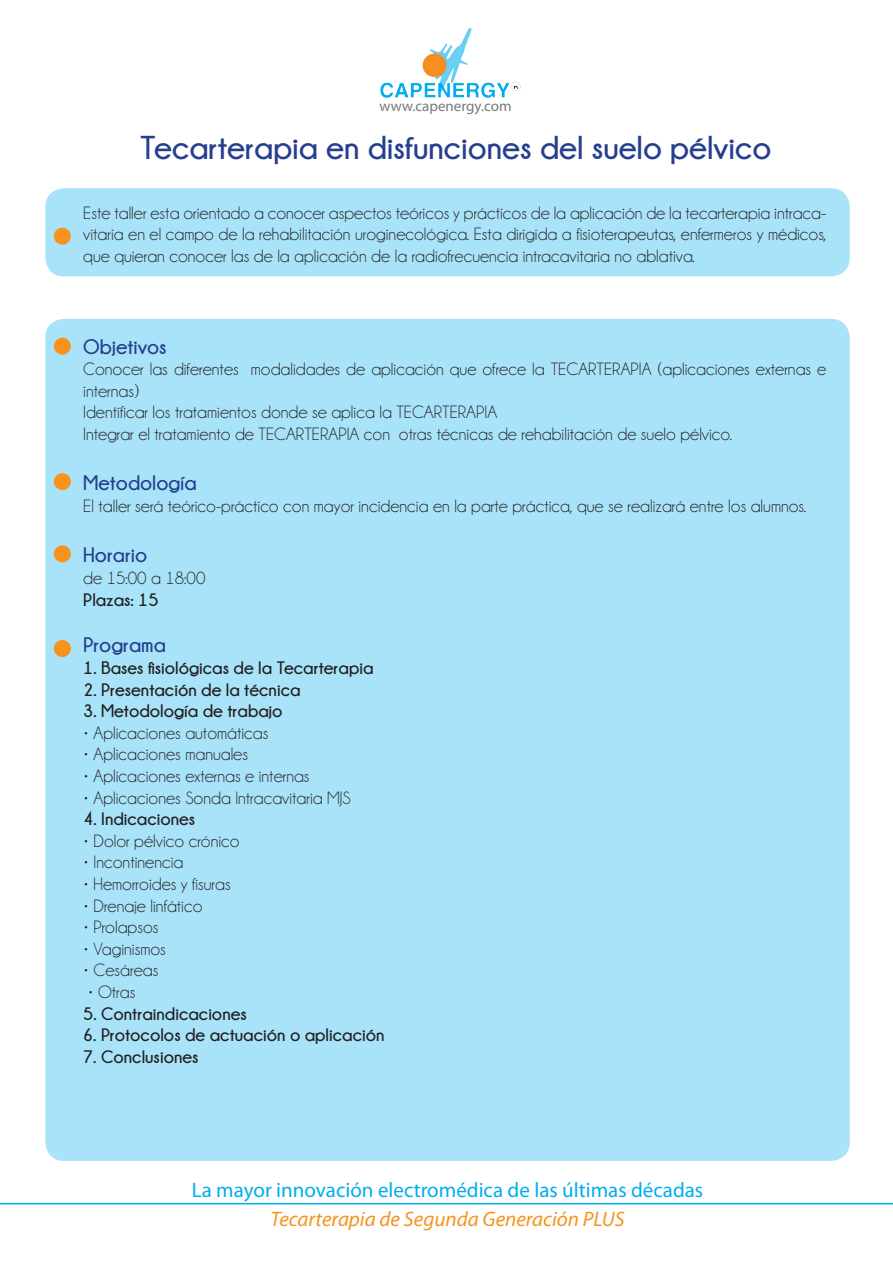
<style>
.page{position:relative;width:893px;height:1263px;background:#fff}
.page>*{position:absolute;margin:0;border:0;box-sizing:border-box;transform-origin:0 0}
.t1{font:700 33px "Champagne&Limousines";color:#253f8e}
.t2{font:21px "Myriad Pro";color:#00aeef}
.t3{font:italic 21px "Myriad Pro";color:#f7931d}
.t4{font:700 21px "Champagne&Limousines";color:#253f8e}
.t5{font:18px/21.6px "Champagne&Limousines";color:#231f20;text-align:justify}
.t6{font:700 18px "Champagne&Limousines";color:#231f20}
.t7{font:15px "Myriad Pro";color:#76787b}
</style>
<div class="page">
<div style="left:46px;top:320px;width:803px;height:840px;background:#a9e3f9;border-radius:18px"></div>
<div style="left:46px;top:189px;width:803px;height:87px;background:#a9e3f9;border-radius:18px"></div>
<div style="left:45px;top:188px;width:805px;height:88px;border:2px solid #00aeef;border-radius:18px"></div>
<img style="left:380px;top:28px;width:130px;height:70px">
<svg style="left:511px;top:82px;width:9px;height:9px"></svg>
<hr style="left:0;top:1203px;width:893px;height:1px;background:#00aeef">
<div style="left:55px;top:338px;width:15px;height:16px;background:#f7931d;border-radius:50%"></div>
<div style="left:54px;top:338px;width:17px;height:17px;border:2px solid #f7931d;border-radius:50%"></div>
<div style="left:55px;top:228px;width:15px;height:16px;background:#f7931d;border-radius:50%"></div>
<div style="left:54px;top:228px;width:17px;height:17px;border:2px solid #f7931d;border-radius:50%"></div>
<div style="left:55px;top:474px;width:15px;height:15px;background:#f7931d;border-radius:50%"></div>
<div style="left:54px;top:473px;width:17px;height:17px;border:2px solid #f7931d;border-radius:50%"></div>
<div style="left:55px;top:546px;width:15px;height:16px;background:#f7931d;border-radius:50%"></div>
<div style="left:54px;top:545px;width:17px;height:17px;border:2px solid #f7931d;border-radius:50%"></div>
<div style="left:55px;top:641px;width:15px;height:15px;background:#f7931d;border-radius:50%"></div>
<div style="left:54px;top:640px;width:17px;height:17px;border:2px solid #f7931d;border-radius:50%"></div>
<p class="t7" style="left:380px;top:97px;width:133px">www.capenergy.com</p>
<h1 class="t1" style="left:141px;top:129px;width:632px">Tecarterapia en disfunciones del suelo pélvico</h1>
<p class="t5" style="left:83px;top:202px;width:745px">Este taller esta orientado a conocer aspectos teóricos y prácticos de la aplicación de la tecarterapia intraca&shy;vitaria en el campo de la rehabilitación uroginecológica. Esta dirigida a fisioterapeutas, enfermeros y médicos, que quieran conocer las de la aplicación de la radiofrecuencia intracavitaria no ablativa.</p>
<p class="t4" style="left:83px;top:335px;width:85px">Objetivos</p>
<p class="t5" style="left:83px;top:358px;width:745px;text-align:left">Conocer las diferentes modalidades de aplicación que ofrece la TECARTERAPIA (aplicaciones externas e internas)<br>Identificar los tratamientos donde se aplica la TECARTERAPIA<br>Integrar el tratamiento de TECARTERAPIA con otras técnicas de rehabilitación de suelo pélvico.</p>
<p class="t4" style="left:83px;top:471px;width:115px">Metodología</p>
<p class="t5" style="left:83px;top:495px;width:724px">El taller será teórico-práctico con mayor incidencia en la parte práctica, que se realizará entre los alumnos.</p>
<p class="t4" style="left:83px;top:543px;width:66px">Horario</p>
<p class="t5" style="left:83px;top:567px;width:124px">de 15:00 a 18:00</p>
<p class="t6" style="left:83px;top:589px;width:77px">Plazas: 15</p>
<p class="t4" style="left:83px;top:633px;width:84px">Programa</p>
<p class="t6" style="left:83px;top:658px;width:292px">1. Bases fisiológicas de la Tecarterapia</p>
<p class="t6" style="left:83px;top:679px;width:219px">2. Presentación de la técnica</p>
<p class="t6" style="left:83px;top:701px;width:201px">3. Metodología de trabajo</p>
<p class="t5" style="left:83px;top:722px;width:187px">• Aplicaciones automáticas</p>
<p class="t5" style="left:83px;top:744px;width:166px">• Aplicaciones manuales</p>
<p class="t5" style="left:83px;top:765px;width:228px">• Aplicaciones externas e internas</p>
<p class="t5" style="left:83px;top:787px;width:269px">• Aplicaciones Sonda Intracavitaria MJS</p>
<p class="t6" style="left:83px;top:809px;width:114px">4. Indicaciones</p>
<p class="t5" style="left:83px;top:830px;width:158px">• Dolor pélvico crónico</p>
<p class="t5" style="left:83px;top:852px;width:102px">• Incontinencia</p>
<p class="t5" style="left:83px;top:873px;width:149px">• Hemorroides y fisuras</p>
<p class="t5" style="left:83px;top:895px;width:121px">• Drenaje linfático</p>
<p class="t5" style="left:83px;top:916px;width:77px">• Prolapsos</p>
<p class="t5" style="left:83px;top:938px;width:84px">• Vaginismos</p>
<p class="t5" style="left:83px;top:960px;width:77px">• Cesáreas</p>
<p class="t5" style="left:88px;top:981px;width:49px">• Otras</p>
<p class="t6" style="left:83px;top:1003px;width:165px">5. Contraindicaciones</p>
<p class="t6" style="left:83px;top:1025px;width:303px">6. Protocolos de actuación o aplicación</p>
<p class="t6" style="left:83px;top:1047px;width:117px">7. Conclusiones</p>
<p class="t2" style="left:192px;top:1177px;width:513px">La mayor innovación electromédica de las últimas décadas</p>
<p class="t3" style="left:271px;top:1206px;width:355px">Tecarterapia de Segunda Generación PLUS</p>
</div>
